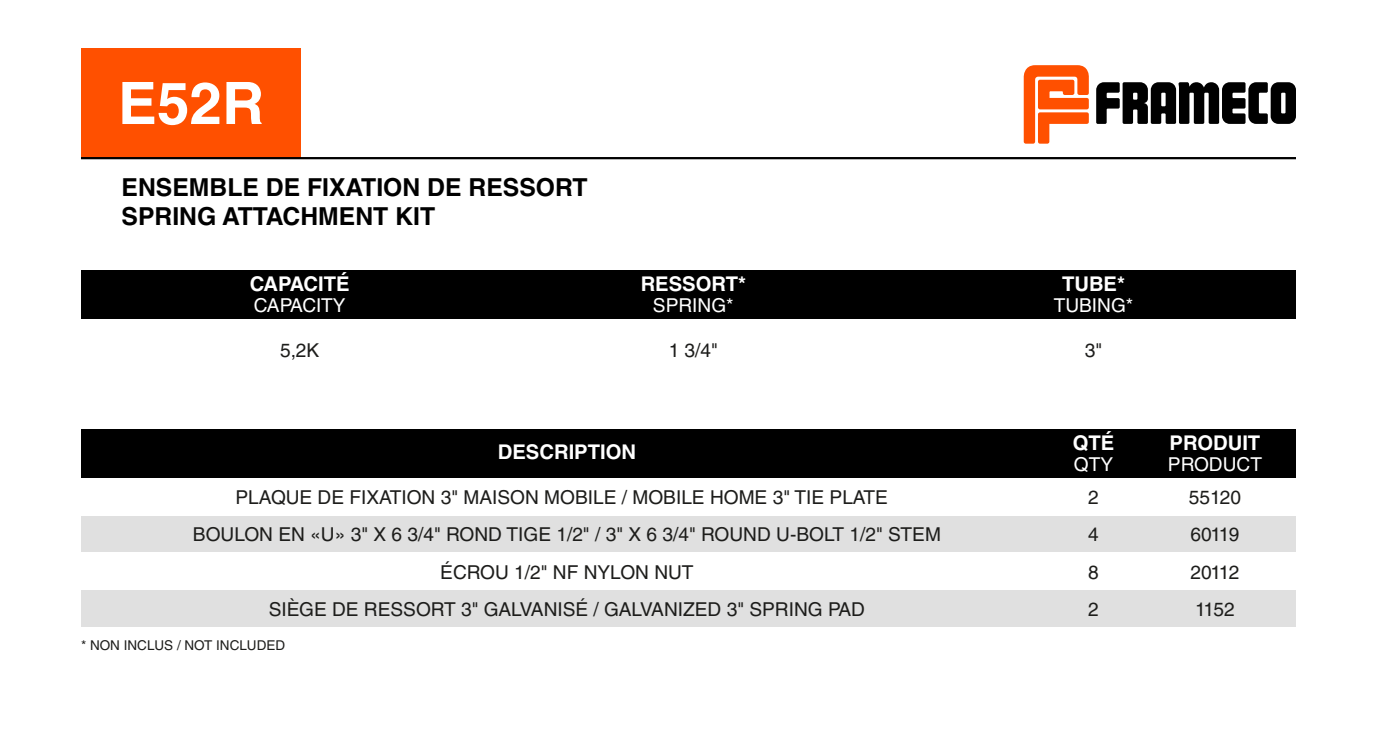
<style>
.page{position:relative;width:1377px;height:738px;background:#fff}
.page>*{position:absolute;margin:0;border:0;box-sizing:border-box;transform-origin:0 0}
.t1{font:700 58.5px "Helvetica LT Std";color:#fff}
.t2{font:700 24.75px/29.2px "Helvetica LT Std";color:#000}
.t3{font:700 20.25px "Helvetica LT Std";color:#fff}
.t4{font:19.12px "Helvetica LT Std";color:#1d1d1b}
.t5{font:19.12px "Helvetica LT Std";color:#fff}
.t6{font:19.12px "Helvetica LT Std";letter-spacing:-.02em;color:#fff}
.t7{font:13.5px "Helvetica LT Std";color:#1d1d1b}
</style>
<div class="page">
<div style="left:81px;top:515px;width:1215px;height:37px;background:#e0e0e0"></div>
<div style="left:81px;top:590px;width:1215px;height:37px;background:#e0e0e0"></div>
<svg style="left:1096px;top:82px;width:200px;height:42px"></svg>
<svg style="left:1024px;top:65px;width:65px;height:79px"></svg>
<div style="left:81px;top:49px;width:219px;height:109px;background:#ff5000"></div>
<hr style="left:81px;top:157px;width:1215px;height:2px;background:#000">
<div style="left:81px;top:429px;width:1215px;height:49px;background:#000"></div>
<div style="left:81px;top:270px;width:1215px;height:49px;background:#000"></div>
<h1 class="t1" style="left:118px;top:68px;width:148px">E52R</h1>
<p class="t2" style="left:122px;top:172px;width:468px">ENSEMBLE DE FIXATION DE RESSORT<br>SPRING ATTACHMENT KIT</p>
<p class="t3" style="left:250px;top:272px;width:101px">CAPACITÉ</p>
<p class="t3" style="left:641px;top:272px;width:107px">RESSORT*</p>
<p class="t3" style="left:1062px;top:272px;width:64px">TUBE*</p>
<p class="t6" style="left:254px;top:294px;width:93px">CAPACITY</p>
<p class="t5" style="left:653px;top:294px;width:82px">SPRING*</p>
<p class="t5" style="left:1054px;top:294px;width:81px">TUBING*</p>
<p class="t4" style="left:280px;top:339px;width:41px">5,2K</p>
<p class="t4" style="left:669px;top:339px;width:51px">1 3/4"</p>
<p class="t4" style="left:1085px;top:339px;width:19px">3"</p>
<p class="t3" style="left:498px;top:440px;width:140px">DESCRIPTION</p>
<p class="t3" style="left:1073px;top:431px;width:43px">QTÉ</p>
<p class="t3" style="left:1170px;top:431px;width:92px">PRODUIT</p>
<p class="t5" style="left:1074px;top:453px;width:41px">QTY</p>
<p class="t5" style="left:1168px;top:453px;width:96px">PRODUCT</p>
<p class="t4" style="left:235px;top:486px;width:654px">PLAQUE DE FIXATION 3" MAISON MOBILE / MOBILE HOME 3" TIE PLATE</p>
<p class="t4" style="left:1088px;top:486px;width:12px">2</p>
<p class="t4" style="left:1189px;top:486px;width:54px">55120</p>
<p class="t4" style="left:193px;top:523px;width:750px">BOULON EN «U» 3" X 6 3/4" ROND TIGE 1/2" / 3" X 6 3/4" ROUND U-BOLT 1/2" STEM</p>
<p class="t4" style="left:1088px;top:523px;width:12px">4</p>
<p class="t4" style="left:1191px;top:523px;width:50px">60119</p>
<p class="t4" style="left:440px;top:561px;width:255px">ÉCROU 1/2" NF NYLON NUT</p>
<p class="t4" style="left:1088px;top:561px;width:12px">8</p>
<p class="t4" style="left:1191px;top:561px;width:50px">20112</p>
<p class="t4" style="left:269px;top:598px;width:598px">SIÈGE DE RESSORT 3" GALVANISÉ / GALVANIZED 3" SPRING PAD</p>
<p class="t4" style="left:1088px;top:598px;width:12px">2</p>
<p class="t4" style="left:1195px;top:598px;width:41px">1152</p>
<p class="t7" style="left:81px;top:637px;width:206px">* NON INCLUS / NOT INCLUDED</p>
</div>
